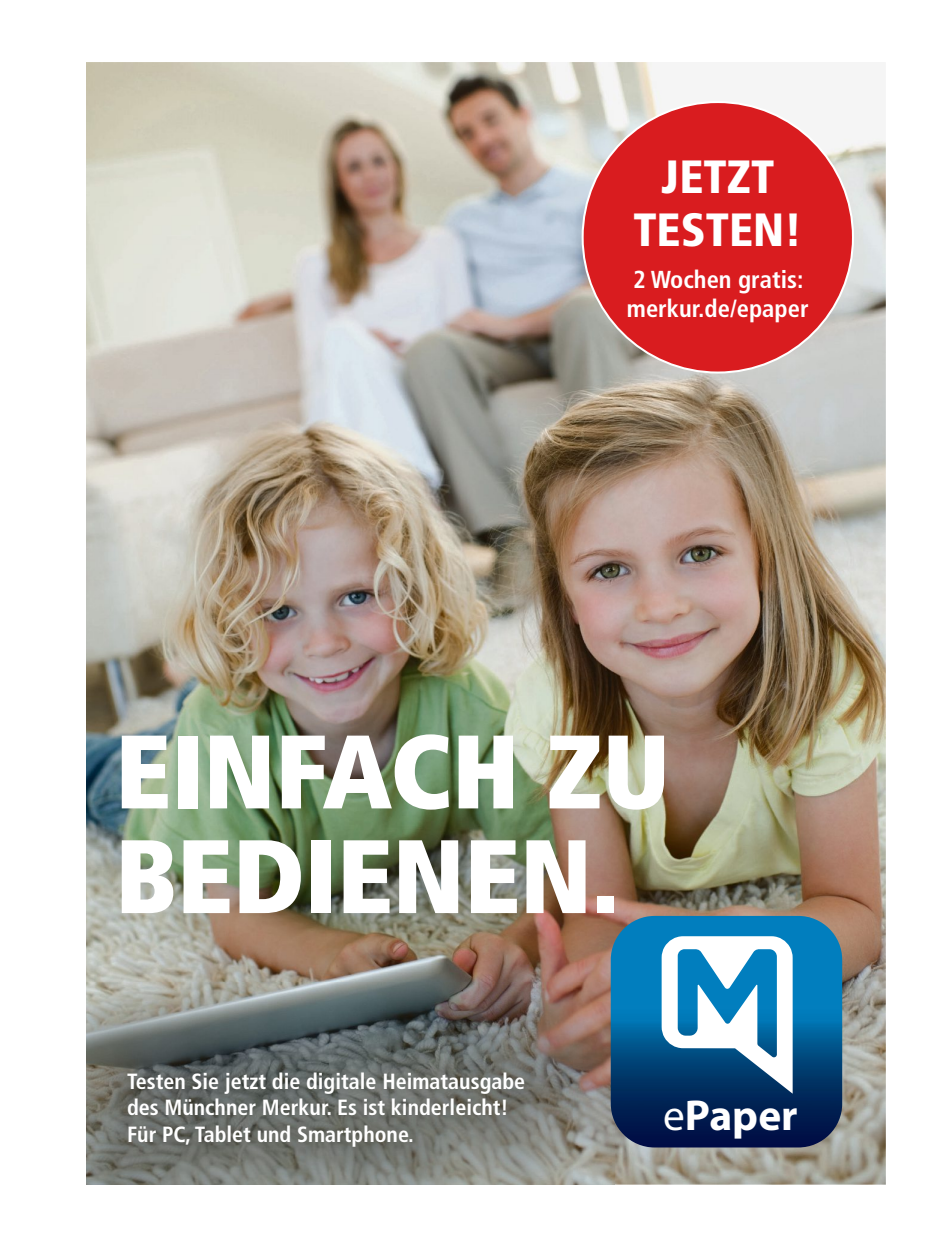
<style>
.page{position:relative;width:939px;height:1248px;background:#fff}
.page>*{position:absolute;margin:0;border:0;box-sizing:border-box;transform-origin:0 0}
.t1{font:900 condensed 104.25px/104.6px "Frutiger";color:#fff}
.t2{font:900 condensed 46.5px/52.4px "Frutiger";color:#fff;text-align:center}
.t3{font:700 43.38px "Myriad Pro";color:#fff}
.t4{font:700 condensed 24.5px/28.9px "Frutiger";color:#fff}
.t5{font:700 condensed 22px/26.4px "Frutiger";color:#fff}
.s1{font-weight:400}
</style>
<div class="page">
<img style="left:86px;top:62px;width:800px;height:1122px">
<img style="left:86px;top:982px;width:528px;height:202px">
<img style="left:611px;top:915px;width:231px;height:232px;border-radius:44px">
<svg style="left:662px;top:936px;width:131px;height:157px"></svg>
<div style="left:583px;top:102px;width:270px;height:270px;background:#d91c1f;border-radius:50%"></div>
<h2 class="t2" style="left:633px;top:156px;width:170px">JETZT<br>TESTEN!</h2>
<p class="t4" style="left:627px;top:265px;width:183px">2 Wochen gratis: merkur.de/epaper</p>
<h1 class="t1" style="left:115px;top:732px;width:556px">EINFACH ZU<br>BEDIENEN.</h1>
<p class="t5" style="left:127px;top:1067px;width:400px">Testen Sie jetzt die digitale Heimatausgabe des Münchner Merkur. Es ist kinderleicht!<br>Für PC, Tablet und Smartphone.</p>
<h3 class="t3" style="left:663px;top:1089px;width:136px"><span class="s1">e</span>Paper</h3>
</div>
